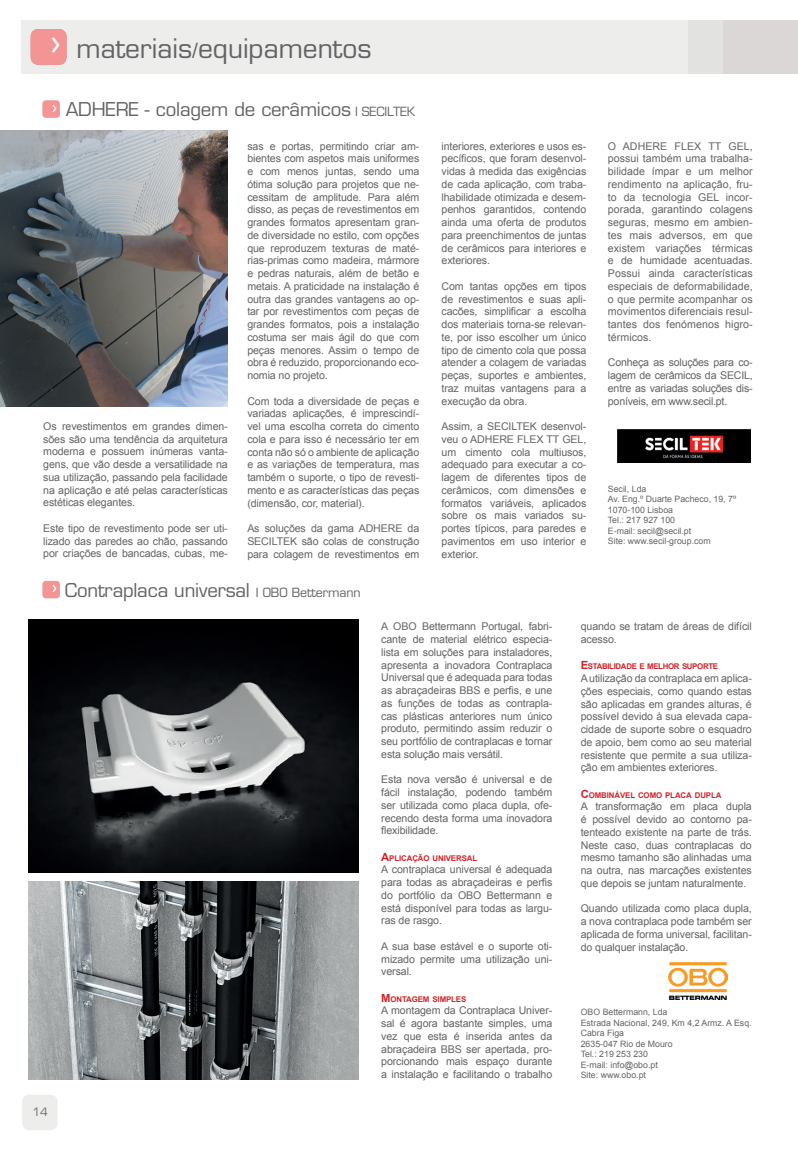
<style>
.page{position:relative;width:798px;height:1152px;background:#fff}
.page>*{position:absolute;margin:0;border:0;box-sizing:border-box;transform-origin:0 0}
.t1{font:30px "Meta";color:#fff}
.t2{font:26.25px "Eurostile";color:#636366}
.t3{font:18.62px "Eurostile";letter-spacing:-.01em;color:#636366}
.t4{font:14.88px "Meta";color:#fff}
.t5{font:11.25px "Eurostile";color:#6c6d70}
.t6{font:10.62px/12.8px "Arial";letter-spacing:-.01em;color:#636366;text-align:justify}
.t7{font:8.75px "Arial";color:#636366}
.t8{font:700 7.88px "Arial";letter-spacing:-.015em;color:#d1232a}
.t9{font:700 7.88px "Arial";letter-spacing:-.045em;color:#d1232a}
.s1{font-family:"Arial";font-size:21.25px}
.s2{font-size:12.38px}
.s3{font-size:11.25px}
</style>
<div class="page">
<div style="left:21px;top:20px;width:773px;height:54px;background:#ededec"></div>
<div style="left:687px;top:20px;width:36px;height:54px;background:#e2e2e1"></div>
<div style="left:723px;top:20px;width:74px;height:54px;background:#dad7d6"></div>
<div style="left:22px;top:1094px;width:36px;height:36px;background:#ededec;border-radius:7px"></div>
<div style="left:31px;top:29px;width:35px;height:36px;background:#f29594;border-radius:7px"></div>
<img style="left:0;top:131px;width:228px;height:276px">
<img style="left:617px;top:429px;width:132px;height:34px">
<div style="left:42px;top:581px;width:18px;height:17px;background:#f29594;border-radius:4px"></div>
<div style="left:42px;top:100px;width:18px;height:18px;background:#f29594;border-radius:4px"></div>
<img style="left:28px;top:620px;width:330px;height:252px">
<img style="left:28px;top:882px;width:330px;height:197px">
<img style="left:668px;top:963px;width:59px;height:36px">
<p class="t1" style="left:51px;top:27px;width:11px">&gt;</p>
<p class="t2" style="left:77px;top:33px;width:296px">materiais<span class="s1">/</span>equipamentos</p>
<p class="t3" style="left:66px;top:98px;width:351px">ADHERE - colagem de cerâmicos <span class="s2">I SECILTEK</span></p>
<p class="t4" style="left:52px;top:99px;width:6px">&gt;</p>
<p class="t6" style="left:43px;top:420px;width:186px">Os revestimentos em grandes dimen&shy;sões são uma tendência da arquitetura moderna e possuem inúmeras vanta&shy;gens, que vão desde a versatilidade na sua utilização, passando pela facilidade na aplicação e até pelas características estéticas elegantes.</p>
<p class="t6" style="left:43px;top:522px;width:186px">Este tipo de revestimento pode ser uti&shy;lizado das paredes ao chão, passando por criações de bancadas, cubas, me-</p>
<p class="t6" style="left:247px;top:139px;width:173px">sas e portas, permitindo criar am&shy;bientes com aspetos mais uniformes e com menos juntas, sendo uma ótima solução para projetos que ne&shy;cessitam de amplitude. Para além disso, as peças de revestimentos em grandes formatos apresentam gran&shy;de diversidade no estilo, com opções que reproduzem texturas de maté&shy;rias-primas como madeira, mármore e pedras naturais, além de betão e metais. A praticidade na instalação é outra das grandes vantagens ao op&shy;tar por revestimentos com peças de grandes formatos, pois a instalação costuma ser mais ágil do que com peças menores. Assim o tempo de obra é reduzido, proporcionando eco&shy;nomia no projeto.</p>
<p class="t6" style="left:247px;top:394px;width:173px">Com toda a diversidade de peças e variadas aplicações, é imprescindí&shy;vel uma escolha correta do cimento cola e para isso é necessário ter em conta não só o ambiente de aplicação e as variações de temperatura, mas também o suporte, o tipo de revesti&shy;mento e as características das peças (dimensão, cor, material).</p>
<p class="t6" style="left:247px;top:522px;width:173px">As soluções da gama ADHERE da SECILTEK são colas de construção para colagem de revestimentos em</p>
<p class="t4" style="left:52px;top:579px;width:6px">&gt;</p>
<p class="t3" style="left:65px;top:579px;width:297px">Contraplaca universal <span class="s2">I OBO Bettermann</span></p>
<p class="t6" style="left:441px;top:139px;width:146px">interiores, exteriores e usos es&shy;pecíficos, que foram desenvol&shy;vidas à medida das exigências de cada aplicação, com traba&shy;lhabilidade otimizada e desem&shy;penhos garantidos, contendo ainda uma oferta de produtos para preenchimentos de juntas de cerâmicos para interiores e exteriores.</p>
<p class="t6" style="left:441px;top:280px;width:146px">Com tantas opções em tipos de revestimentos e suas apli&shy;cacões, simplificar a escolha dos materiais torna-se relevan&shy;te, por isso escolher um único tipo de cimento cola que possa atender a colagem de variadas peças, suportes e ambientes, traz muitas vantagens para a execução da obra.</p>
<p class="t6" style="left:441px;top:420px;width:146px">Assim, a SECILTEK desenvol&shy;veu o ADHERE FLEX TT GEL, um cimento cola multiusos, adequado para executar a co&shy;lagem de diferentes tipos de cerâmicos, com dimensões e formatos variáveis, aplicados sobre os mais variados su&shy;portes típicos, para paredes e pavimentos em uso interior e exterior.</p>
<p class="t6" style="left:607px;top:139px;width:146px">O ADHERE FLEX TT GEL, possui também uma trabalha&shy;bilidade ímpar e um melhor rendimento na aplicação, fru&shy;to da tecnologia GEL incor&shy;porada, garantindo colagens seguras, mesmo em ambien&shy;tes mais adversos, em que existem variações térmicas e de humidade acentuadas.<br>Possui ainda características especiais de deformabilidade, o que permite acompanhar os movimentos diferenciais resul&shy;tantes dos fenómenos higro&shy;térmicos.</p>
<p class="t6" style="left:607px;top:356px;width:146px">Conheça as soluções para co&shy;lagem de cerâmicos da SECIL, entre as variadas soluções dis&shy;poníveis, em www.secil.pt.</p>
<p class="t7" style="left:607px;top:483px;width:40px">Secil, Lda</p>
<p class="t7" style="left:607px;top:493px;width:130px">Av. Eng.º Duarte Pacheco, 19, 7º</p>
<p class="t7" style="left:607px;top:504px;width:67px">1070-100 Lisboa</p>
<p class="t7" style="left:607px;top:514px;width:69px">Tel.: 217 927 100</p>
<p class="t7" style="left:607px;top:525px;width:85px">E-mail: secil@secil.pt</p>
<p class="t7" style="left:607px;top:535px;width:104px">Site: www.secil-group.com</p>
<p class="t5" style="left:32px;top:1104px;width:17px">14</p>
<p class="t6" style="left:381px;top:620px;width:172px">A OBO Bettermann Portugal, fabri&shy;cante de material elétrico especia&shy;lista em soluções para instaladores, apresenta a inovadora Contraplaca Universal que é adequada para todas as abraçadeiras BBS e perfis, e une as funções de todas as contrapla&shy;cas plásticas anteriores num único produto, permitindo assim reduzir o seu portfólio de contraplacas e tornar esta solução mais versátil.</p>
<p class="t6" style="left:381px;top:773px;width:172px">Esta nova versão é universal e de fácil instalação, podendo também ser utilizada como placa dupla, ofe&shy;recendo desta forma uma inovadora flexibilidade.</p>
<p class="t8" style="left:381px;top:852px;width:97px"><span class="s3">A</span>PLICAÇÃO UNIVERSAL</p>
<p class="t6" style="left:381px;top:863px;width:172px">A contraplaca universal é adequada para todas as abraçadeiras e perfis do portfólio da OBO Bettermann e está disponível para todas as largu&shy;ras de rasgo.</p>
<p class="t6" style="left:381px;top:940px;width:172px">A sua base estável e o suporte oti&shy;mizado permite uma utilização uni&shy;versal.</p>
<p class="t8" style="left:381px;top:993px;width:87px"><span class="s3">M</span>ONTAGEM SIMPLES</p>
<p class="t6" style="left:381px;top:1004px;width:172px">A montagem da Contraplaca Univer&shy;sal é agora bastante simples, uma vez que esta é inserida antes da abraçadeira BBS ser apertada, pro&shy;porcionando mais espaço durante a instalação e facilitando o trabalho</p>
<p class="t6" style="left:580px;top:620px;width:172px">quando se tratam de áreas de difícil acesso.</p>
<p class="t9" style="left:580px;top:661px;width:139px"><span class="s3">E</span>STABILIDADE E MELHOR SUPORTE</p>
<p class="t6" style="left:580px;top:672px;width:172px">A utilização da contraplaca em aplica&shy;ções especiais, como quando estas são aplicadas em grandes alturas, é possível devido à sua elevada capa&shy;cidade de suporte sobre o esquadro de apoio, bem como ao seu material resistente que permite a sua utiliza&shy;ção em ambientes exteriores.</p>
<p class="t8" style="left:580px;top:789px;width:142px"><span class="s3">C</span>OMBINÁVEL COMO PLACA DUPLA</p>
<p class="t6" style="left:580px;top:800px;width:172px">A transformação em placa dupla é possível devido ao contorno pa&shy;tenteado existente na parte de trás.<br>Neste caso, duas contraplacas do mesmo tamanho são alinhadas uma na outra, nas marcações existentes que depois se juntam naturalmente.</p>
<p class="t6" style="left:580px;top:902px;width:172px">Quando utilizada como placa dupla, a nova contraplaca pode também ser aplicada de forma universal, facilitan&shy;do qualquer instalação.</p>
<p class="t7" style="left:580px;top:1006px;width:88px">OBO Bettermann, Lda</p>
<p class="t7" style="left:580px;top:1017px;width:172px">Estrada Nacional, 249, Km 4,2 Armz. A Esq.</p>
<p class="t7" style="left:580px;top:1027px;width:45px">Cabra Figa</p>
<p class="t7" style="left:580px;top:1038px;width:93px">2635-047 Rio de Mouro</p>
<p class="t7" style="left:580px;top:1048px;width:69px">Tel.: 219 253 230</p>
<p class="t7" style="left:580px;top:1059px;width:78px">E-mail: info@obo.pt</p>
<p class="t7" style="left:580px;top:1069px;width:67px">Site: www.obo.pt</p>
</div>
